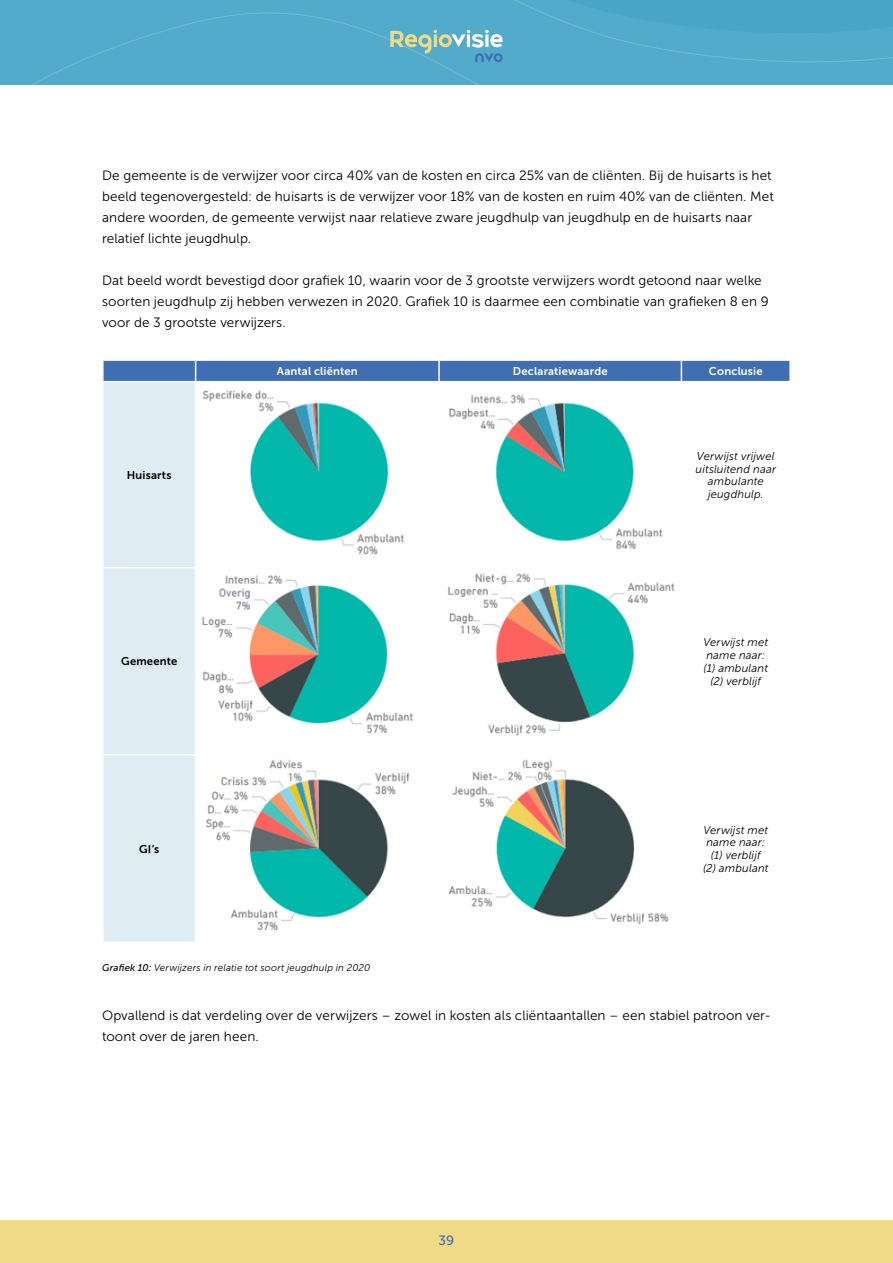
<style>
.page{position:relative;width:893px;height:1263px;background:#fff}
.page>*{position:absolute;margin:0;border:0;box-sizing:border-box;transform-origin:0 0}
.t1{font:13.5px/21px "Museo Sans 300";letter-spacing:.005em;color:#000}
.t2{font:13.5px "Museo Sans 500";color:#3f6eb3}
.t3{font:italic 11.25px/12.8px "Museo Sans 300";letter-spacing:.015em;color:#000;text-align:center}
.t4{font:11.25px "Museo Sans 700";letter-spacing:.015em;color:#fff}
.t5{font:11.25px "Museo Sans 700";letter-spacing:.02em;color:#000}
.t6{font:italic 9.75px "Museo Sans 300";letter-spacing:.02em;color:#000}
.s1{font-family:"Museo Sans 500"}
</style>
<div class="page">
<svg style="left:0;top:0;width:893px;height:85px;background:#51aac9"></svg>
<div style="left:0;top:1220px;width:893px;height:43px;background:#f1da86"></div>
<svg style="left:390px;top:30px;width:113px;height:32px;background:#7ab8c4"></svg>
<img style="left:201px;top:390px;width:474px;height:541px">
<div style="left:82px;top:753px;width:716px;height:5px;background:#fff"></div>
<div style="left:82px;top:564px;width:716px;height:6px;background:#fff"></div>
<div style="left:434px;top:370px;width:9px;height:610px;background:#fff"></div>
<div style="left:104px;top:382px;width:91px;height:559px;background:#dfecf4"></div>
<svg style="left:103px;top:360px;width:687px;height:21px;background:#4875b6"></svg>
<hr style="left:789px;top:361px;width:2px;height:20px;background:#fff">
<hr style="left:102px;top:567px;width:94px;height:1px;background:#fff">
<hr style="left:102px;top:754px;width:94px;height:1px;background:#fff">
<p class="t1" style="left:102px;top:165px;width:673px">De gemeente is de verwijzer voor circa 40% van de kosten en circa 25% van de cliënten. Bij de huisarts is het beeld tegenovergesteld: de huisarts is de verwijzer voor 18% van de kosten en ruim 40% van de cliënten. Met andere woorden, de gemeente verwijst naar relatieve zware jeugdhulp van jeugdhulp en de huisarts naar relatief lichte jeugdhulp.</p>
<p class="t1" style="left:102px;top:270px;width:668px">Dat beeld wordt bevestigd door grafiek 10, waarin voor de 3 grootste verwijzers wordt getoond naar welke soorten jeugdhulp zij hebben verwezen in 2020. Grafiek 10 is daarmee een combinatie van grafieken 8 en 9 voor de 3 grootste verwijzers.</p>
<p class="t5" style="left:127px;top:469px;width:46px">Huisarts</p>
<p class="t5" style="left:121px;top:655px;width:58px">Gemeente</p>
<p class="t5" style="left:139px;top:842px;width:22px">GI’s</p>
<p class="t4" style="left:277px;top:364px;width:82px">Aantal cliënten</p>
<p class="t4" style="left:513px;top:364px;width:96px">Declaratiewaarde</p>
<p class="t4" style="left:709px;top:364px;width:55px">Conclusie</p>
<p class="t3" style="left:695px;top:450px;width:82px">Verwijst vrijwel uitsluitend naar ambulante jeugdhulp.</p>
<p class="t3" style="left:703px;top:636px;width:66px">Verwijst met name naar: (1) ambulant (2) verblijf</p>
<p class="t3" style="left:703px;top:823px;width:67px">Verwijst met name naar: (1) verblijf<br>(2) ambulant</p>
<p class="t6" style="left:102px;top:962px;width:270px"><span class="s1">Grafiek 10:</span> Verwijzers in relatie tot soort jeugdhulp in 2020</p>
<p class="t1" style="left:102px;top:1005px;width:670px">Opvallend is dat verdeling over de verwijzers – zowel in kosten als cliëntaantallen – een stabiel patroon ver&shy;toont over de jaren heen.</p>
<p class="t2" style="left:439px;top:1233px;width:17px">39</p>
</div>
